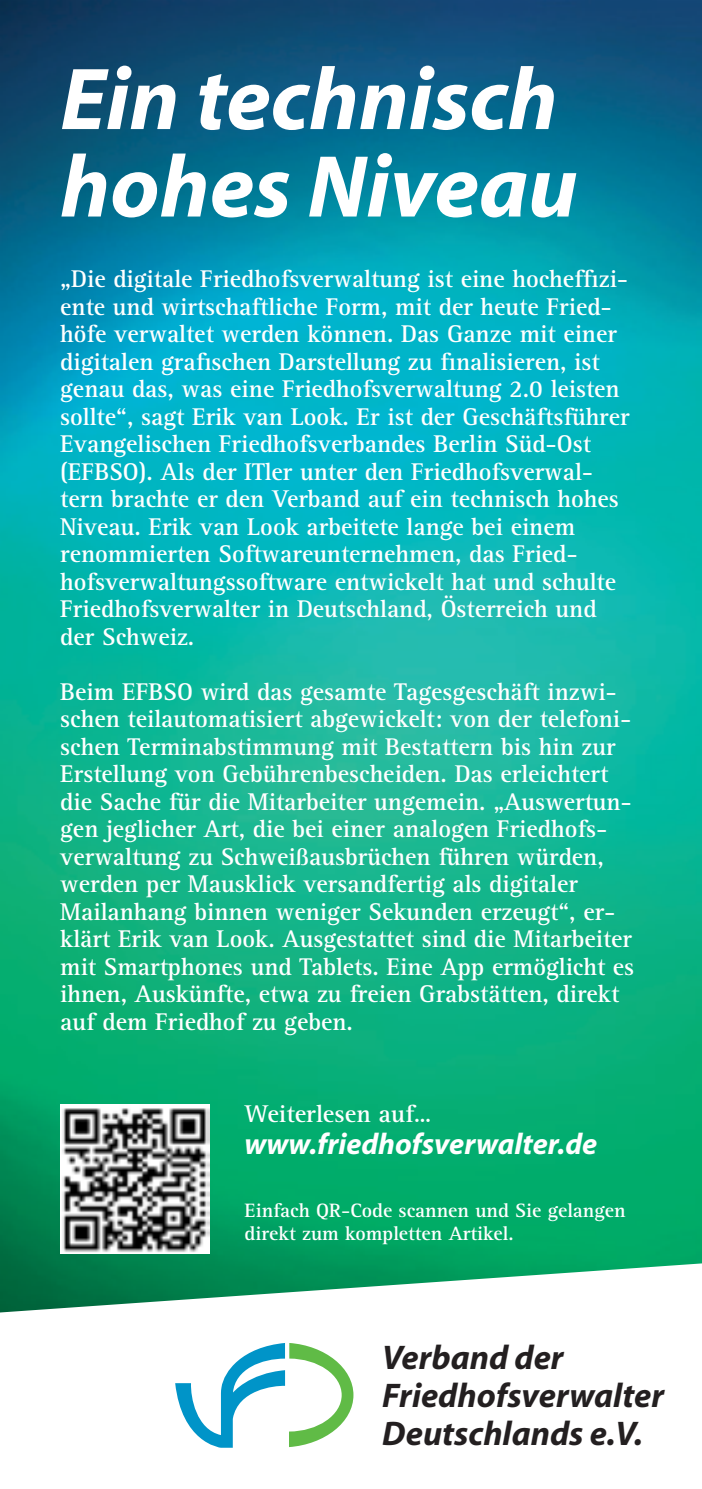
<style>
.page{position:relative;width:702px;height:1489px;background:#fff}
.page>*{position:absolute;margin:0;border:0;box-sizing:border-box;transform-origin:0 0}
.t1{font:italic 700 88.75px/87.5px "Myriad";color:#fff}
.t2{font:italic 700 34.25px/38px "Myriad";color:#231f20}
.t3{font:italic 700 30px "Myriad";color:#fff}
.t4{font:700 25px/27.5px "Rotis Serif Std";color:#fff}
.t5{font:700 20px/22.5px "Rotis Serif Std";color:#fff}
</style>
<div class="page">
<img style="left:0;top:0;width:702px;height:1263px">
<svg style="left:0;top:1263px;width:702px;height:185px"></svg>
<svg style="left:175px;top:1342px;width:178px;height:105px"></svg>
<img style="left:60px;top:1104px;width:149px;height:149px">
<h1 class="t1" style="left:60px;top:59px;width:519px">Ein technisch hohes Niveau</h1>
<p class="t4" style="left:60px;top:265px;width:571px">„Die digitale Friedhofsverwaltung ist eine hocheffizi&shy;ente und wirtschaftliche Form, mit der heute Fried&shy;höfe verwaltet werden können. Das Ganze mit einer digitalen grafischen Darstellung zu finalisieren, ist genau das, was eine Friedhofsverwaltung 2.0 leisten sollte“, sagt Erik van Look. Er ist der Geschäftsführer Evangelischen Friedhofsverbandes Berlin Süd-Ost (EFBSO). Als der ITler unter den Friedhofsverwal&shy;tern brachte er den Verband auf ein technisch hohes Niveau. Erik van Look arbeitete lange bei einem renommierten Softwareunternehmen, das Fried&shy;hofsverwaltungssoftware entwickelt hat und schulte Friedhofsverwalter in Deutschland, Österreich und der Schweiz.</p>
<p class="t4" style="left:60px;top:678px;width:575px">Beim EFBSO wird das gesamte Tagesgeschäft inzwi&shy;schen teilautomatisiert abgewickelt: von der telefoni&shy;schen Terminabstimmung mit Bestattern bis hin zur Erstellung von Gebührenbescheiden. Das erleichtert die Sache für die Mitarbeiter ungemein. „Auswertun&shy;gen jeglicher Art, die bei einer analogen Friedhofs&shy;verwaltung zu Schweißausbrüchen führen würden, werden per Mausklick versandfertig als digitaler Mailanhang binnen weniger Sekunden erzeugt“, er&shy;klärt Erik van Look. Ausgestattet sind die Mitarbeiter mit Smartphones und Tablets. Eine App ermöglicht es ihnen, Auskünfte, etwa zu freien Grabstätten, direkt auf dem Friedhof zu geben.</p>
<p class="t4" style="left:244px;top:1100px;width:188px">Weiterlesen auf…</p>
<p class="t3" style="left:244px;top:1128px;width:354px">www.friedhofsverwalter.de</p>
<p class="t5" style="left:244px;top:1199px;width:382px">Einfach QR-Code scannen und Sie gelangen direkt zum kompletten Artikel.</p>
<h2 class="t2" style="left:382px;top:1338px;width:283px">Verband der<br>Friedhofsverwalter<br>Deutschlands e.V.</h2>
</div>
